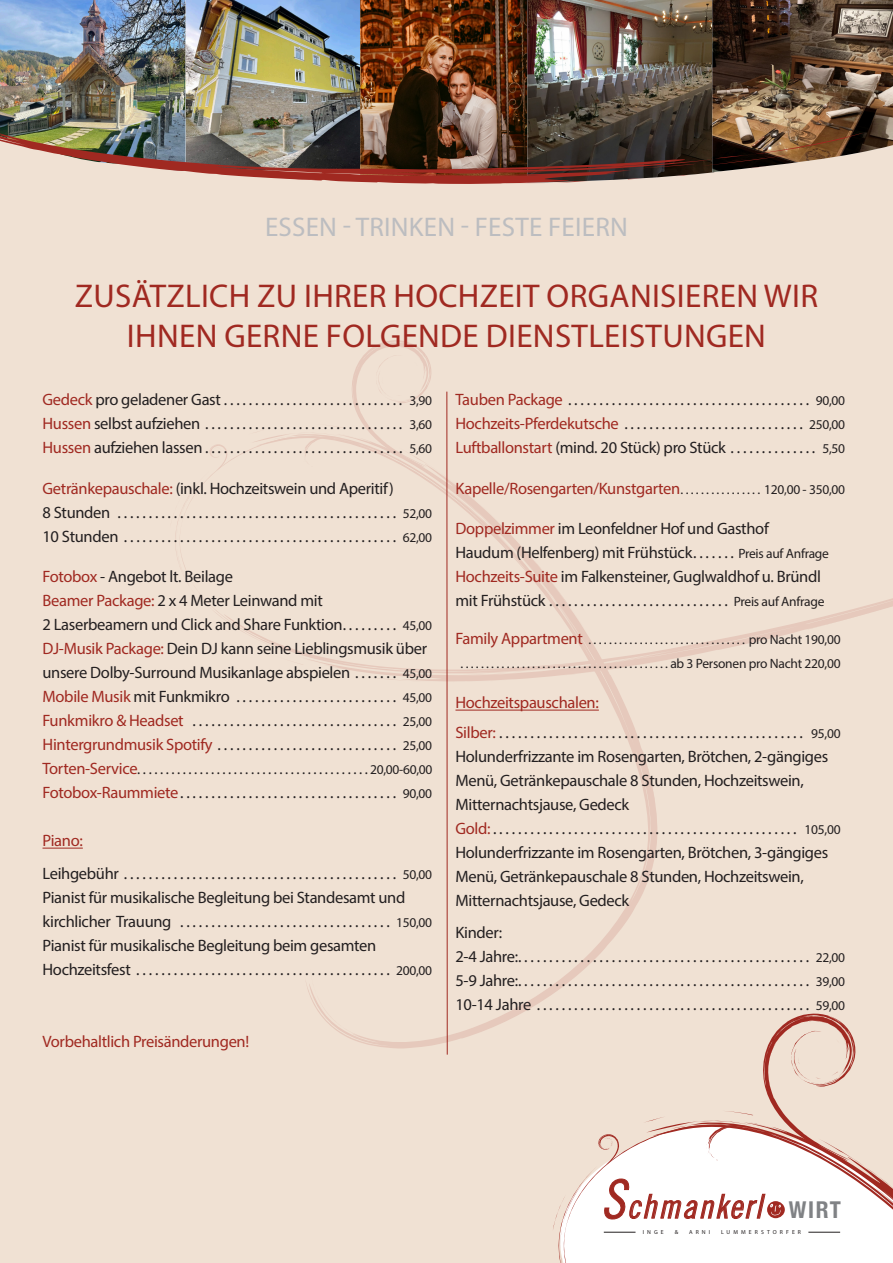
<style>
.page{position:relative;width:893px;height:1263px;background:#f0e1d3}
.page>*{position:absolute;margin:0;border:0;box-sizing:border-box;transform-origin:0 0}
.t1{font:33.15px "Trade Gothic LT Cond Eighteen Obl";letter-spacing:.05em;color:#a02921}
.t2{font:33px/40.5px "Myriad Pro";letter-spacing:.01em;color:#a02921;text-align:center}
.t3{font:27px "Myriad Pro";letter-spacing:.01em;color:#bcbdc0}
.t4{font:16.5px/24px "Myriad Pro";letter-spacing:-.02em;color:#231f20}
.t5{font:16.5px "Myriad Pro";letter-spacing:-.02em;color:#a02921}
.t6{font:15px "Myriad Pro";color:#231f20}
.t7{font:13.5px "Myriad Pro";letter-spacing:-.02em;color:#231f20}
.t8{font:500 5.85px "Helvetica Neue LT";letter-spacing:.53em;color:#231f20}
.s1{color:#a02921}
.s2{font-size:13.5px}
.s3{font-size:16.5px;color:#a02921}
.s4{font-size:13.5px;color:#231f20}
.s5{font-size:53.85px}
.s6{font-family:"Helvetica Neue";font-weight:700;font-stretch:condensed;font-size:23.25px;color:#808285}
</style>
<div class="page">
<svg style="left:661px;top:620px;width:146px;height:41px"></svg>
<svg style="left:807px;top:598px;width:86px;height:31px"></svg>
<svg style="left:307px;top:523px;width:354px;height:525px"></svg>
<svg style="left:642px;top:749px;width:15px;height:110px"></svg>
<svg style="left:175px;top:340px;width:323px;height:326px"></svg>
<hr style="left:43px;top:848px;width:40px;height:1px;background:#a02921">
<hr style="left:455px;top:710px;width:144px;height:1px;background:#a02921">
<hr style="left:446px;top:392px;width:2px;height:662px;background:#a02921">
<svg style="left:552px;top:1012px;width:341px;height:251px"></svg>
<hr style="left:808px;top:1232px;width:32px;height:1px;background:#231f20">
<img style="left:0;top:0;width:893px;height:184px">
<p class="t3" style="left:265px;top:211px;width:364px">ESSEN - TRINKEN - FESTE FEIERN</p>
<p class="t2" style="left:75px;top:275px;width:745px">ZUSÄTZLICH ZU IHRER HOCHZEIT ORGANISIEREN WIR<br>IHNEN GERNE FOLGENDE DIENSTLEISTUNGEN</p>
<p class="t4" style="left:43px;top:388px;width:391px"><span class="s1">Gedeck</span> pro geladener Gast . . . . . . . . . . . . . . . . . . . . . . . . . . . . . <span class="s2">3,90</span></p>
<p class="t4" style="left:43px;top:412px;width:391px"><span class="s1">Hussen</span> selbst aufziehen . . . . . . . . . . . . . . . . . . . . . . . . . . . . . . . . <span class="s2">3,60</span></p>
<p class="t4" style="left:43px;top:436px;width:391px"><span class="s1">Hussen</span> aufziehen lassen . . . . . . . . . . . . . . . . . . . . . . . . . . . . . . . . <span class="s2">5,60</span></p>
<p class="t4" style="left:43px;top:476px;width:353px"><span class="s1">Getränkepauschale:</span> (inkl. Hochzeitswein und Aperitif)</p>
<p class="t4" style="left:43px;top:500px;width:391px">8 Stunden . . . . . . . . . . . . . . . . . . . . . . . . . . . . . . . . . . . . . . . . . . . . . <span class="s2">52,00</span></p>
<p class="t4" style="left:43px;top:524px;width:391px">10 Stunden . . . . . . . . . . . . . . . . . . . . . . . . . . . . . . . . . . . . . . . . . . . . <span class="s2">62,00</span></p>
<p class="t4" style="left:43px;top:565px;width:192px"><span class="s1">Fotobox</span> - Angebot lt. Beilage</p>
<p class="t4" style="left:43px;top:589px;width:391px"><span class="s1">Beamer Package:</span> 2 x 4 Meter Leinwand mit<br>2 Laserbeamern und Click and Share Funktion . . . . . . . . . <span class="s2">45,00</span></p>
<p class="t4" style="left:43px;top:637px;width:391px"><span class="s1">DJ-Musik Package:</span> Dein DJ kann seine Lieblingsmusik über unsere Dolby-Surround Musikanlage abspielen . . . . . . . <span class="s2">45,00</span></p>
<p class="t4" style="left:43px;top:685px;width:391px"><span class="s1">Mobile Musik</span> mit Funkmikro . . . . . . . . . . . . . . . . . . . . . . . . . . <span class="s2">45,00</span></p>
<p class="t4" style="left:43px;top:709px;width:391px"><span class="s1">Funkmikro &amp; Headset</span> . . . . . . . . . . . . . . . . . . . . . . . . . . . . . . . . . <span class="s2">25,00</span></p>
<p class="t4" style="left:43px;top:733px;width:391px"><span class="s1">Hintergrundmusik Spotify</span> . . . . . . . . . . . . . . . . . . . . . . . . . . . . . <span class="s2">25,00</span></p>
<p class="t6" style="left:43px;top:760px;width:391px"><span class="s3">Torten-Service</span>......................................... <span class="s2">20,00-60,00</span></p>
<p class="t4" style="left:43px;top:781px;width:391px"><span class="s1">Fotobox-Raummiete</span> . . . . . . . . . . . . . . . . . . . . . . . . . . . . . . . . . . . <span class="s2">90,00</span></p>
<p class="t4" style="left:43px;top:824px;width:391px;line-height:33px"><span class="s1">Piano:<br></span>Leihgebühr . . . . . . . . . . . . . . . . . . . . . . . . . . . . . . . . . . . . . . . . . . . . <span class="s2">50,00</span></p>
<p class="t4" style="left:43px;top:886px;width:391px">Pianist für musikalische Begleitung bei Standesamt und kirchlicher Trauung . . . . . . . . . . . . . . . . . . . . . . . . . . . . . . . . . . <span class="s2">150,00</span></p>
<p class="t4" style="left:43px;top:934px;width:391px">Pianist für musikalische Begleitung beim gesamten<br>Hochzeitsfest . . . . . . . . . . . . . . . . . . . . . . . . . . . . . . . . . . . . . . . . . <span class="s2">200,00</span></p>
<p class="t5" style="left:43px;top:1032px;width:208px">Vorbehaltlich Preisänderungen!</p>
<p class="t4" style="left:455px;top:388px;width:391px"><span class="s1">Tauben Package</span> . . . . . . . . . . . . . . . . . . . . . . . . . . . . . . . . . . . . . . . <span class="s2">90,00</span></p>
<p class="t4" style="left:455px;top:412px;width:391px"><span class="s1">Hochzeits-Pferdekutsche</span> . . . . . . . . . . . . . . . . . . . . . . . . . . . . . <span class="s2">250,00</span></p>
<p class="t4" style="left:455px;top:436px;width:391px"><span class="s1">Luftballonstart</span> (mind. 20 Stück) pro Stück . . . . . . . . . . . . . . <span class="s2">5,50</span></p>
<p class="t5" style="left:455px;top:478px;width:391px">Kapelle/Rosengarten/Kunstgarten <span class="s4">. . . . . . . . . . . . . . . 120‚00 - 350,00</span></p>
<p class="t4" style="left:455px;top:517px;width:315px"><span class="s1">Doppelzimmer</span> im Leonfeldner Hof und Gasthof</p>
<p class="t4" style="left:455px;top:541px;width:375px">Haudum (Helfenberg) mit Frühstück . . . . . . <span class="s2">Preis auf Anfrage</span></p>
<p class="t4" style="left:455px;top:565px;width:367px"><span class="s1">Hochzeits-Suite</span> im Falkensteiner, Guglwaldhof u. Bründl</p>
<p class="t4" style="left:455px;top:589px;width:371px">mit Frühstück . . . . . . . . . . . . . . . . . . . . . . . . . . . . . <span class="s2">Preis auf Anfrage</span></p>
<p class="t7" style="left:455px;top:631px;width:387px"><span class="s3">Family Appartment</span> . . . . . . . . . . . . . . . . . . . . . . . . . . . . . . . pro Nacht 190,00</p>
<p class="t7" style="left:461px;top:655px;width:381px">. . . . . . . . . . . . . . . . . . . . . . . . . . . . . . . . . . . . . . . . . ab 3 Personen pro Nacht 220,00</p>
<p class="t5" style="left:455px;top:693px;width:145px">Hochzeitspauschalen:</p>
<p class="t4" style="left:455px;top:721px;width:387px"><span class="s1">Silber:</span> . . . . . . . . . . . . . . . . . . . . . . . . . . . . . . . . . . . . . . . . . . . . . . . . . <span class="s2">95,00</span></p>
<p class="t4" style="left:455px;top:745px;width:374px">Holunderfrizzante im Rosengarten, Brötchen, 2-gängiges<br>Menü, Getränkepauschale 8 Stunden, Hochzeitswein,</p>
<p class="t4" style="left:455px;top:793px;width:175px">Mitternachtsjause, Gedeck</p>
<p class="t4" style="left:455px;top:817px;width:387px"><span class="s1">Gold:</span> . . . . . . . . . . . . . . . . . . . . . . . . . . . . . . . . . . . . . . . . . . . . . . . . . <span class="s2">105,00</span></p>
<p class="t4" style="left:455px;top:841px;width:374px">Holunderfrizzante im Rosengarten, Brötchen, 3-gängiges<br>Menü, Getränkepauschale 8 Stunden, Hochzeitswein,</p>
<p class="t4" style="left:455px;top:889px;width:175px">Mitternachtsjause, Gedeck</p>
<p class="t4" style="left:455px;top:920px;width:48px">Kinder:</p>
<p class="t4" style="left:455px;top:944px;width:391px">2-4 Jahre: . . . . . . . . . . . . . . . . . . . . . . . . . . . . . . . . . . . . . . . . . . . . . . . <span class="s2">22,00</span></p>
<p class="t4" style="left:455px;top:968px;width:391px">5-9 Jahre: . . . . . . . . . . . . . . . . . . . . . . . . . . . . . . . . . . . . . . . . . . . . . . . <span class="s2">39,00</span></p>
<p class="t4" style="left:455px;top:992px;width:391px">10-14 Jahre . . . . . . . . . . . . . . . . . . . . . . . . . . . . . . . . . . . . . . . . . . . . <span class="s2">59,00</span></p>
<p class="t1" style="left:601px;top:1187px;width:242px"><span class="s5">S</span>chmankerl <span class="s6">WIRT</span></p>
<p class="t8" style="left:643px;top:1229px;width:23px">INGE</p>
<p class="t8" style="left:675px;top:1229px;width:5px">&amp;</p>
<p class="t8" style="left:689px;top:1229px;width:23px">ARNI</p>
<p class="t8" style="left:721px;top:1229px;width:82px">LUMMERSTORFER</p>
</div>
